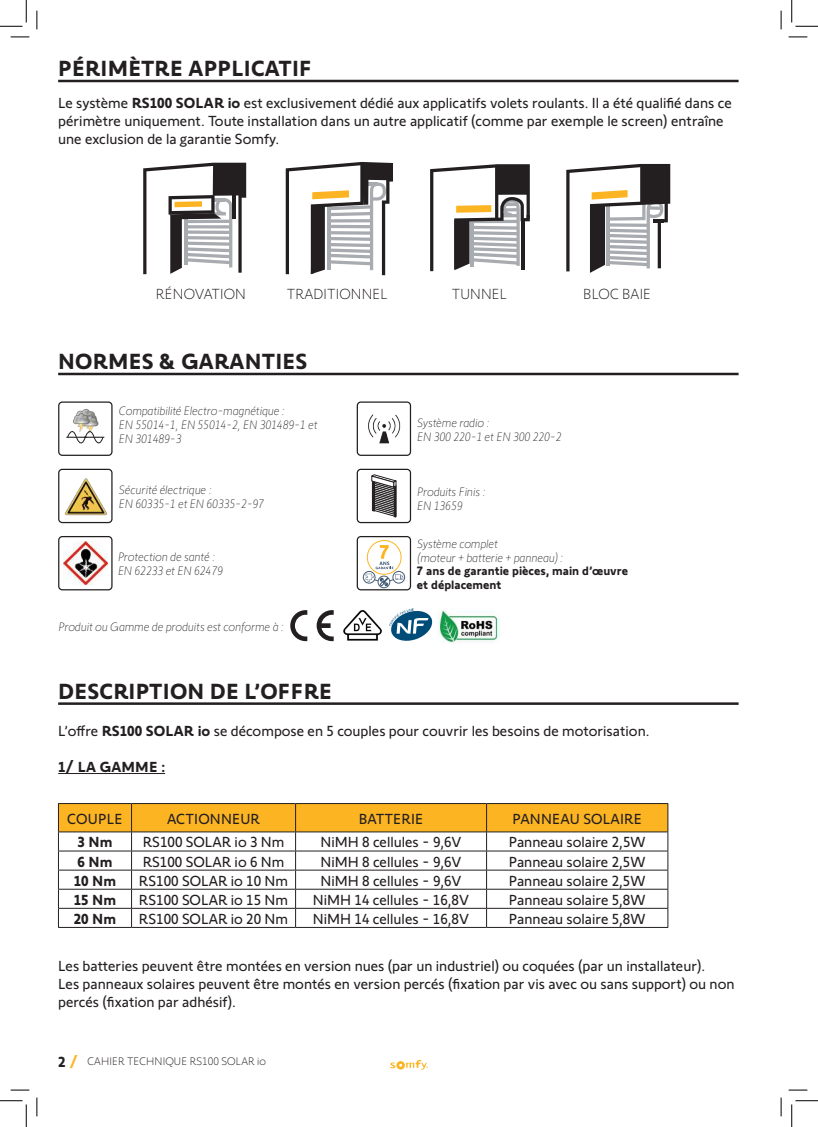
<style>
.page{position:relative;width:818px;height:1127px;background:#fff}
.page>*{position:absolute;margin:0;border:0;box-sizing:border-box;transform-origin:0 0}
.t1{font:700 22.5px "Somfy Sans";letter-spacing:.01em;color:#231f20}
.t2{font:15px/18px "Somfy Sans";color:#231f20}
.t3{font:300 15px "Somfy Sans";letter-spacing:.01em;color:#231f20}
.t4{font:700 15px "Somfy Sans";color:#231f20}
.t5{font:italic 300 12.5px/13.8px "Somfy Sans";color:#231f20}
.t6{font:700 12.5px/13.8px "Somfy Sans";color:#231f20}
.t7{font:300 11.25px "Somfy Sans";letter-spacing:.01em;color:#231f20}
.s1{font-weight:700}
.s2{font-weight:700;font-size:15px}
.s3{font-weight:700;font-size:15px;color:#fcb423}
</style>
<div class="page">
<svg style="left:390px;top:1060px;width:38px;height:9px"></svg>
<hr style="left:58px;top:372px;width:680px;height:3px;background:#231f20">
<hr style="left:58px;top:702px;width:680px;height:2px;background:#231f20">
<hr style="left:58px;top:773px;width:107px;height:1px;background:#231f20">
<img style="left:73px;top:409px;width:25px;height:15px">
<svg style="left:66px;top:424px;width:38px;height:20px"></svg>
<img style="left:368px;top:414px;width:33px;height:30px">
<svg style="left:371px;top:474px;width:25px;height:43px"></svg>
<svg style="left:290px;top:610px;width:17px;height:31px"></svg>
<svg style="left:317px;top:610px;width:17px;height:31px"></svg>
<img style="left:343px;top:610px;width:39px;height:31px">
<svg style="left:389px;top:608px;width:43px;height:33px"></svg>
<img style="left:437px;top:610px;width:62px;height:33px">
<img style="left:64px;top:478px;width:43px;height:37px">
<img style="left:64px;top:541px;width:43px;height:43px">
<svg style="left:286px;top:162px;width:107px;height:113px"></svg>
<svg style="left:430px;top:164px;width:100px;height:107px"></svg>
<hr style="left:521px;top:219px;width:3px;height:50px;background:#231f20">
<svg style="left:566px;top:164px;width:104px;height:109px"></svg>
<svg style="left:143px;top:163px;width:103px;height:111px"></svg>
<hr style="left:58px;top:80px;width:680px;height:2px;background:#231f20">
<svg style="left:58px;top:803px;width:610px;height:123px"></svg>
<hr style="left:58px;top:926px;width:74px;height:1px;background:#231f20">
<hr style="left:132px;top:926px;width:164px;height:1px;background:#231f20">
<hr style="left:296px;top:926px;width:191px;height:1px;background:#231f20">
<hr style="left:487px;top:926px;width:181px;height:1px;background:#231f20">
<div style="left:58px;top:401px;width:55px;height:55px;border:1px solid #231f20;border-radius:4px"></div>
<div style="left:357px;top:401px;width:54px;height:55px;border:1px solid #231f20;border-radius:4px"></div>
<div style="left:58px;top:468px;width:55px;height:55px;border:1px solid #231f20;border-radius:4px"></div>
<div style="left:357px;top:468px;width:54px;height:55px;border:1px solid #231f20;border-radius:4px"></div>
<div style="left:58px;top:536px;width:55px;height:54px;border:1px solid #231f20;border-radius:4px"></div>
<div style="left:357px;top:536px;width:54px;height:54px;border:1px solid #231f20;border-radius:4px"></div>
<div style="left:363px;top:571px;width:12px;height:12px;border:1px solid #465d74;border-radius:50%"></div>
<div style="left:393px;top:571px;width:12px;height:12px;border:1px solid #465d74;border-radius:50%"></div>
<div style="left:378px;top:575px;width:12px;height:13px;border:1px solid #465d74;border-radius:50%"></div>
<div style="left:367px;top:540px;width:34px;height:34px;border:1px solid #fcb423;border-radius:50%"></div>
<svg style="left:366px;top:545px;width:37px;height:41px"></svg>
<svg style="left:11px;top:36px;width:18px;height:2px"></svg>
<svg style="left:788px;top:36px;width:19px;height:2px"></svg>
<svg style="left:11px;top:1089px;width:18px;height:1px"></svg>
<svg style="left:788px;top:1089px;width:19px;height:1px"></svg>
<svg style="left:36px;top:11px;width:2px;height:18px"></svg>
<svg style="left:36px;top:1097px;width:2px;height:18px"></svg>
<svg style="left:780px;top:11px;width:2px;height:18px"></svg>
<svg style="left:780px;top:1097px;width:2px;height:18px"></svg>
<svg style="left:0;top:0;width:27px;height:27px"></svg>
<svg style="left:0;top:1100px;width:27px;height:26px"></svg>
<svg style="left:791px;top:0;width:27px;height:27px"></svg>
<svg style="left:791px;top:1100px;width:27px;height:26px"></svg>
<h1 class="t1" style="left:58px;top:50px;width:255px">PÉRIMÈTRE APPLICATIF</h1>
<p class="t2" style="left:58px;top:92px;width:675px">Le système <span class="s1">RS100 SOLAR io</span> est exclusivement dédié aux applicatifs volets roulants. Il a été qualifié dans ce périmètre uniquement. Toute installation dans un autre applicatif (comme par exemple le screen) entraîne une exclusion de la garantie Somfy.</p>
<p class="t3" style="left:156px;top:282px;width:92px">RÉNOVATION</p>
<p class="t3" style="left:287px;top:282px;width:102px">TRADITIONNEL</p>
<p class="t3" style="left:452px;top:282px;width:57px">TUNNEL</p>
<p class="t3" style="left:583px;top:282px;width:69px">BLOC BAIE</p>
<h1 class="t1" style="left:58px;top:343px;width:251px">NORMES &amp; GARANTIES</h1>
<p class="t5" style="left:119px;top:403px;width:200px">Compatibilité Electro-magnétique :<br>EN 55014-1, EN 55014-2, EN 301489-1 et<br>EN 301489-3</p>
<p class="t5" style="left:417px;top:414px;width:146px">Système radio :<br>EN 300 220-1 et EN 300 220-2</p>
<p class="t5" style="left:119px;top:482px;width:147px">Sécurité électrique :<br>EN 60335-1 et EN 60335-2-97</p>
<p class="t5" style="left:118px;top:549px;width:106px">Protection de santé :<br>EN 62233 et EN 62479</p>
<p class="t5" style="left:58px;top:618px;width:227px">Produit ou Gamme de produits est conforme à :</p>
<h1 class="t1" style="left:58px;top:672px;width:275px">DESCRIPTION DE L’OFFRE</h1>
<p class="t5" style="left:417px;top:483px;width:70px">Produits Finis :<br>EN 13659</p>
<p class="t5" style="left:417px;top:535px;width:147px">Système complet<br>(moteur + batterie + panneau) :</p>
<p class="t6" style="left:417px;top:562px;width:213px">7 ans de garantie pièces, main d’œuvre et déplacement</p>
<p class="t2" style="left:58px;top:720px;width:593px">L’offre <span class="s1">RS100 SOLAR io</span> se décompose en 5 couples pour couvrir les besoins de motorisation.</p>
<p class="t4" style="left:58px;top:754px;width:108px">1/ LA GAMME :</p>
<p class="t2" style="left:67px;top:807px;width:57px">COUPLE</p>
<p class="t2" style="left:167px;top:807px;width:95px">ACTIONNEUR</p>
<p class="t2" style="left:359px;top:807px;width:66px">BATTERIE</p>
<p class="t2" style="left:512px;top:807px;width:131px">PANNEAU SOLAIRE</p>
<p class="t4" style="left:77px;top:830px;width:37px">3 Nm</p>
<p class="t2" style="left:143px;top:831px;width:143px">RS100 SOLAR io 3 Nm</p>
<p class="t2" style="left:321px;top:831px;width:142px">NiMH 8 cellules - 9,6V</p>
<p class="t2" style="left:509px;top:831px;width:138px">Panneau solaire 2,5W</p>
<p class="t4" style="left:77px;top:849px;width:37px">6 Nm</p>
<p class="t2" style="left:143px;top:850px;width:143px">RS100 SOLAR io 6 Nm</p>
<p class="t2" style="left:321px;top:850px;width:142px">NiMH 8 cellules - 9,6V</p>
<p class="t2" style="left:509px;top:850px;width:138px">Panneau solaire 2,5W</p>
<p class="t4" style="left:74px;top:868px;width:44px">10 Nm</p>
<p class="t2" style="left:139px;top:869px;width:151px">RS100 SOLAR io 10 Nm</p>
<p class="t2" style="left:321px;top:869px;width:142px">NiMH 8 cellules - 9,6V</p>
<p class="t2" style="left:509px;top:869px;width:138px">Panneau solaire 2,5W</p>
<p class="t4" style="left:74px;top:887px;width:44px">15 Nm</p>
<p class="t2" style="left:139px;top:888px;width:151px">RS100 SOLAR io 15 Nm</p>
<p class="t2" style="left:313px;top:888px;width:158px">NiMH 14 cellules - 16,8V</p>
<p class="t2" style="left:509px;top:888px;width:138px">Panneau solaire 5,8W</p>
<p class="t4" style="left:74px;top:906px;width:44px">20 Nm</p>
<p class="t2" style="left:139px;top:907px;width:151px">RS100 SOLAR io 20 Nm</p>
<p class="t2" style="left:313px;top:907px;width:158px">NiMH 14 cellules - 16,8V</p>
<p class="t2" style="left:509px;top:907px;width:138px">Panneau solaire 5,8W</p>
<p class="t2" style="left:58px;top:954px;width:678px">Les batteries peuvent être montées en version nues (par un industriel) ou coquées (par un installateur).<br>Les panneaux solaires peuvent être montés en version percés (fixation par vis avec ou sans support) ou non percés (fixation par adhésif).</p>
<p class="t7" style="left:58px;top:1052px;width:209px"><span class="s2">2</span> <span class="s3">/</span> CAHIER TECHNIQUE RS100 SOLAR io</p>
</div>
